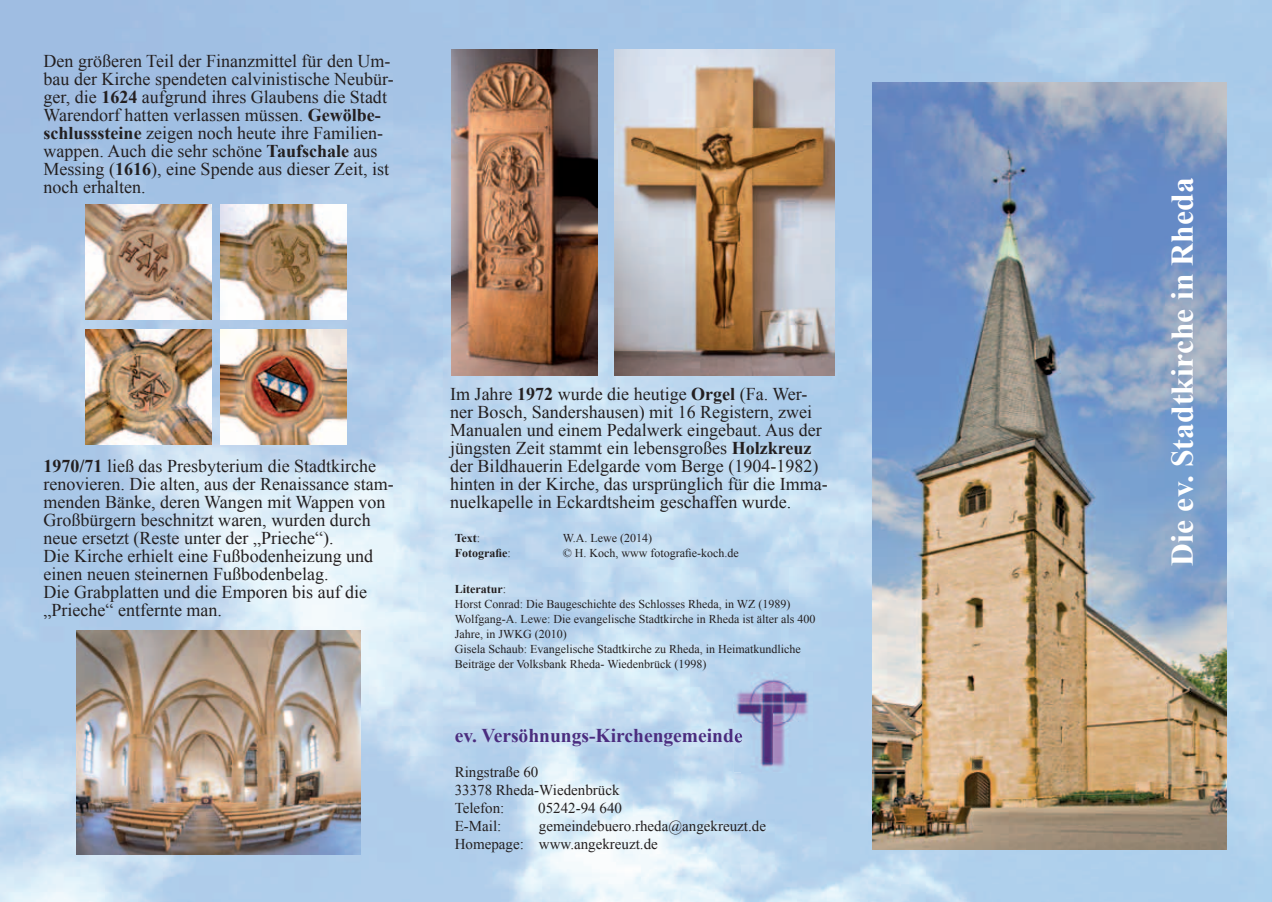
<style>
.page{position:relative;width:1272px;height:902px;background:#fff}
.page>*{position:absolute;margin:0;border:0;box-sizing:border-box;transform-origin:0 0}
.t1{font:700 31.5px "Times New Roman";letter-spacing:.005em;color:#fff}
.t2{font:700 19.5px "Times New Roman";color:#4b2d7f}
.t3{font:18px/18px "Times New Roman";color:#231f20}
.t4{font:15px/18px "Times New Roman";color:#231f20}
.t5{font:12px/15px "Times New Roman";color:#231f20}
.t6{font:700 12px "Times New Roman";color:#231f20}
.s1{font-weight:700}
.s2{font-weight:400}
</style>
<div class="page">
<img style="left:0;top:0;width:1271px;height:711px">
<img style="left:0;top:711px;width:741px;height:190px">
<img style="left:796px;top:711px;width:475px;height:190px">
<img style="left:455px;top:729px;width:279px;height:17px">
<img style="left:872px;top:82px;width:354px;height:766px">
<img style="left:451px;top:50px;width:146px;height:325px">
<img style="left:221px;top:330px;width:125px;height:114px">
<img style="left:221px;top:205px;width:125px;height:114px">
<img style="left:86px;top:330px;width:125px;height:114px">
<img style="left:86px;top:205px;width:125px;height:114px">
<img style="left:734px;top:672px;width:78px;height:100px">
<img style="left:734px;top:729px;width:8px;height:17px">
<img style="left:614px;top:50px;width:220px;height:325px">
<img style="left:76px;top:630px;width:284px;height:224px">
<p class="t3" style="left:44px;top:51px;width:352px">Den größeren Teil der Finanzmittel für den Um&shy;bau der Kirche spendeten calvinistische Neubür&shy;ger, die <span class="s1">1624</span> aufgrund ihres Glaubens die Stadt Warendorf hatten verlassen müssen. <span class="s1">Gewölbe&shy;schlusssteine</span> zeigen noch heute ihre Familien&shy;wappen. Auch die sehr schöne <span class="s1">Taufschale</span> aus Messing (<span class="s1">1616</span>), eine Spende aus dieser Zeit, ist noch erhalten.</p>
<p class="t3" style="left:44px;top:456px;width:351px"><span class="s1">1970/71</span> ließ das Presbyterium die Stadtkirche renovieren. Die alten, aus der Renaissance stam&shy;menden Bänke, deren Wangen mit Wappen von Großbürgern beschnitzt waren, wurden durch neue ersetzt (Reste unter der „Prieche“).<br>Die Kirche erhielt eine Fußbodenheizung und einen neuen steinernen Fußbodenbelag.<br>Die Grabplatten und die Emporen bis auf die „Prieche“ entfernte man.</p>
<p class="t3" style="left:450px;top:384px;width:379px">Im Jahre <span class="s1">1972</span> wurde die heutige <span class="s1">Orgel</span> (Fa. Wer&shy;ner Bosch, Sandershausen) mit 16 Registern, zwei Manualen und einem Pedalwerk eingebaut. Aus der jüngsten Zeit stammt ein lebensgroßes <span class="s1">Holzkreuz </span>der Bildhauerin Edelgarde vom Berge (1904-1982) hinten in der Kirche, das ursprünglich für die Imma&shy;nuelkapelle in Eckardtsheim geschaffen wurde.</p>
<p class="t6" style="left:454px;top:530px;width:27px">Text<span class="s2">:</span></p>
<p class="t5" style="left:562px;top:530px;width:91px">W.A. Lewe (2014)</p>
<p class="t6" style="left:454px;top:545px;width:57px">Fotografie<span class="s2">:</span></p>
<p class="t5" style="left:562px;top:545px;width:178px">© H. Koch, www fotografie-koch.de</p>
<p class="t5" style="left:454px;top:581px;width:362px"><span class="s1">Literatur</span>:<br>Horst Conrad: Die Baugeschichte des Schlosses Rheda, in WZ (1989)<br>Wolfgang-A. Lewe: Die evangelische Stadtkirche in Rheda ist älter als 400<br>Jahre, in JWKG (2010)<br>Gisela Schaub: Evangelische Stadtkirche zu Rheda, in Heimatkundliche Beiträge der Volksbank Rheda- Wiedenbrück (1998)</p>
<p class="t2" style="left:454px;top:722px;width:289px">ev. Versöhnungs-Kirchengemeinde</p>
<p class="t4" style="left:454px;top:762px;width:166px">Ringstraße 60<br>33378 Rheda-Wiedenbrück<br>Telefon:</p>
<p class="t4" style="left:538px;top:798px;width:85px">05242-94 640</p>
<p class="t4" style="left:454px;top:816px;width:313px;text-indent:84px">gemeindebuero.rheda@angekreuzt.de<br>Homepage: www.angekreuzt.de</p>
<p class="t4" style="left:454px;top:816px;width:48px">E-Mail:</p>
<h1 class="t1" style="left:1160px;top:565px;width:389px;rotate:-90deg">Die ev. Stadtkirche in Rheda</h1>
</div>
